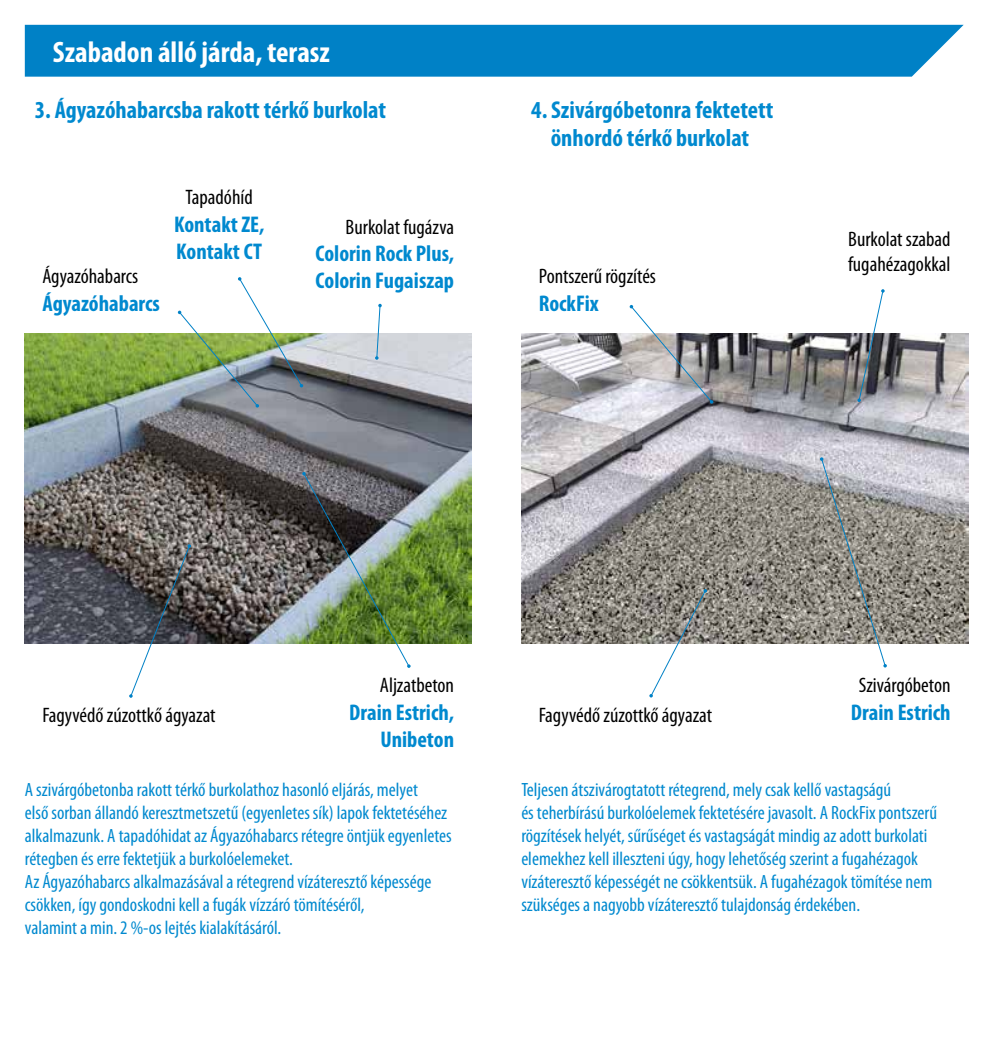
<style>
.page{position:relative;width:993px;height:1042px;background:#fff}
.page>*{position:absolute;margin:0;border:0;box-sizing:border-box;transform-origin:0 0}
.t1{font:700 condensed 29.75px "Myriad Pro";color:#fff}
.t2{font:700 condensed 24.5px/28px "Myriad Pro";color:#0089cf;text-align:center}
.t3{font:700 condensed 22.75px/27.3px "Myriad Pro";color:#0089cf}
.t4{font:condensed 21px/25.2px "Myriad Pro";color:#000}
.t5{font:condensed 19.25px/23.1px "Myriad Pro";color:#0089cf}
</style>
<div class="page">
<img style="left:25px;top:333px;width:446px;height:310px">
<svg style="left:129px;top:544px;width:62px;height:154px"></svg>
<img style="left:302px;top:472px;width:108px;height:196px">
<img style="left:178px;top:277px;width:125px;height:130px">
<svg style="left:375px;top:304px;width:6px;height:56px"></svg>
<div style="left:25px;top:25px;width:938px;height:52px;background:#0081c6"></div>
<img style="left:521px;top:333px;width:446px;height:310px">
<svg style="left:649px;top:589px;width:57px;height:108px"></svg>
<svg style="left:819px;top:457px;width:67px;height:210px;background:#a1a09c"></svg>
<svg style="left:629px;top:305px;width:84px;height:99px"></svg>
<svg style="left:857px;top:289px;width:27px;height:113px"></svg>
<h1 class="t1" style="left:53px;top:33px;width:278px">Szabadon álló járda, terasz</h1>
<p class="t2" style="left:35px;top:95px;width:352px">3. Ágyazóhabarcsba rakott térkő burkolat</p>
<p class="t2" style="left:531px;top:95px;width:243px">4. Szivárgóbetonra fektetett önhordó térkő burkolat</p>
<p class="t4" style="left:42px;top:263px;width:97px">Ágyazóhabarcs</p>
<p class="t3" style="left:42px;top:289px;width:119px">Ágyazóhabarcs</p>
<p class="t4" style="left:185px;top:185px;width:69px">Tapadóhíd</p>
<p class="t3" style="left:174px;top:210px;width:92px">Kontakt ZE,<br>Kontakt CT</p>
<p class="t4" style="left:345px;top:214px;width:110px">Burkolat fugázva</p>
<p class="t3" style="left:315px;top:239px;width:140px">Colorin Rock Plus,<br>Colorin Fugaiszap</p>
<p class="t4" style="left:538px;top:263px;width:119px">Pontszerű rögzítés</p>
<p class="t3" style="left:538px;top:289px;width:62px">RockFix</p>
<p class="t4" style="left:847px;top:226px;width:104px">Burkolat szabad fugahézagokkal</p>
<p class="t4" style="left:42px;top:702px;width:175px">Fagyvédő zúzottkő ágyazat</p>
<p class="t4" style="left:380px;top:672px;width:76px">Aljzatbeton</p>
<p class="t3" style="left:349px;top:698px;width:106px;text-align:right">Drain Estrich,<br>Unibeton</p>
<p class="t4" style="left:858px;top:672px;width:93px">Szivárgóbeton</p>
<p class="t4" style="left:538px;top:702px;width:175px">Fagyvédő zúzottkő ágyazat</p>
<p class="t3" style="left:850px;top:698px;width:101px">Drain Estrich</p>
<p class="t5" style="left:25px;top:777px;width:428px">A szivárgóbetonba rakott térkő burkolathoz hasonló eljárás, melyet<br>első sorban állandó keresztmetszetű (egyenletes sík) lapok fektetéséhez alkalmazunk. A tapadóhidat az Ágyazóhabarcs rétegre öntjük egyenletes rétegben és erre fektetjük a burkolóelemeket.<br>Az Ágyazóhabarcs alkalmazásával a rétegrend vízáteresztő képessége csökken, így gondoskodni kell a fugák vízzáró tömítéséről,<br>valamint a min. 2 %-os lejtés kialakításáról.</p>
<p class="t5" style="left:521px;top:777px;width:417px">Teljesen átszivárogtatott rétegrend, mely csak kellő vastagságú<br>és teherbírású burkolóelemek fektetésére javasolt. A RockFix pontszerű rögzítések helyét, sűrűséget és vastagságát mindig az adott burkolati elemekhez kell illeszteni úgy, hogy lehetőség szerint a fugahézagok vízáteresztő képességét ne csökkentsük. A fugahézagok tömítése nem szükséges a nagyobb vízáteresztő tulajdonság érdekében.</p>
</div>
